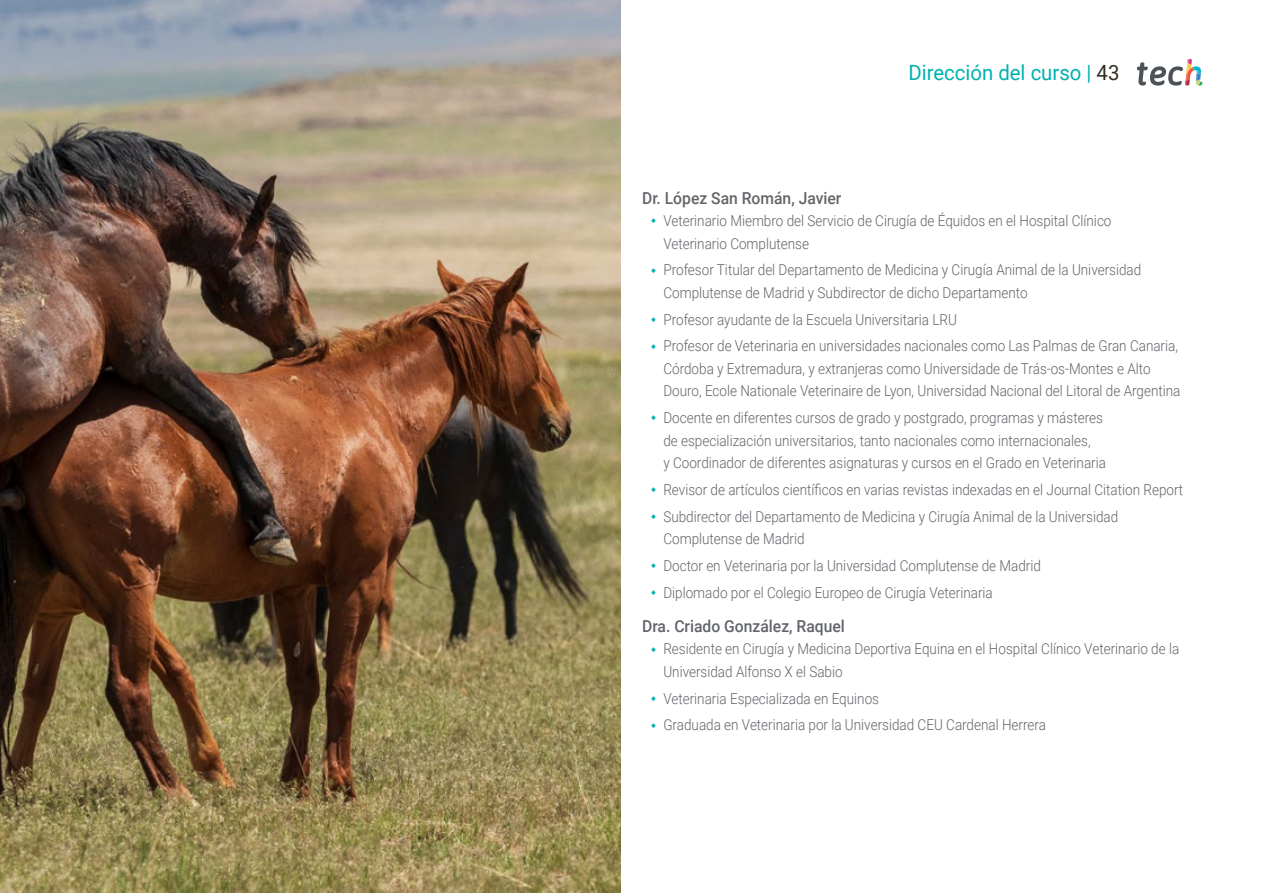
<style>
.page{position:relative;width:1263px;height:893px;background:#fff}
.page>*{position:absolute;margin:0;border:0;box-sizing:border-box;transform-origin:0 0}
.t1{font:21px "Roboto";color:#00b2af}
.t2{font:500 16.5px "Roboto";color:#61646a;scale:.95 1}
.t3{font:500 16.5px "Roboto";color:#62666a;scale:.95 1}
.t4{font:300 15px/22.5px "Roboto";color:#61646a;scale:.9 1}
.s1{color:#312e20}
</style>
<div class="page">
<svg style="left:1137px;top:59px;width:65px;height:27px"></svg>
<img style="left:0;top:0;width:621px;height:893px">
<h1 class="t1" style="left:908px;top:57px;width:213px">Dirección del curso | <span class="s1">43</span></h1>
<p class="t3" style="left:642px;top:186px;width:211px">Dr. López San Román, Javier</p>
<p class="t4" style="left:663px;top:209px;width:499px">Veterinario Miembro del Servicio de Cirugía de Équidos en el Hospital Clínico<br>Veterinario Complutense</p>
<p class="t4" style="left:663px;top:258px;width:533px">Profesor Titular del Departamento de Medicina y Cirugía Animal de la Universidad<br>Complutense de Madrid y Subdirector de dicho Departamento</p>
<p class="t4" style="left:663px;top:305px;width:573px;line-height:26.7px">Profesor ayudante de la Escuela Universitaria LRU<br>Profesor de Veterinaria en universidades nacionales como Las Palmas de Gran Canaria,</p>
<p class="t4" style="left:663px;top:357px;width:576px">Córdoba y Extremadura, y extranjeras como Universidade de Trás-os-Montes e Alto<br>Douro, Ecole Nationale Veterinaire de Lyon, Universidad Nacional del Litoral de Argentina</p>
<p class="t4" style="left:663px;top:406px;width:493px">Docente en diferentes cursos de grado y postgrado, programas y másteres de especialización universitarios, tanto nacionales como internacionales,<br>y Coordinador de diferentes asignaturas y cursos en el Grado en Veterinaria</p>
<p class="t4" style="left:663px;top:476px;width:579px;line-height:26.7px">Revisor de artículos científicos en varias revistas indexadas en el Journal Citation Report<br>Subdirector del Departamento de Medicina y Cirugía Animal de la Universidad</p>
<p class="t4" style="left:663px;top:525px;width:421px;line-height:26.7px">Complutense de Madrid<br>Doctor en Veterinaria por la Universidad Complutense de Madrid<br>Diplomado por el Colegio Europeo de Cirugía Veterinaria</p>
<p class="t2" style="left:642px;top:614px;width:215px">Dra. Criado González, Raquel</p>
<p class="t4" style="left:663px;top:637px;width:575px">Residente en Cirugía y Medicina Deportiva Equina en el Hospital Clínico Veterinario de la<br>Universidad Alfonso X el Sabio</p>
<p class="t4" style="left:663px;top:684px;width:427px;line-height:26.7px">Veterinaria Especializada en Equinos<br>Graduada en Veterinaria por la Universidad CEU Cardenal Herrera</p>
</div>
